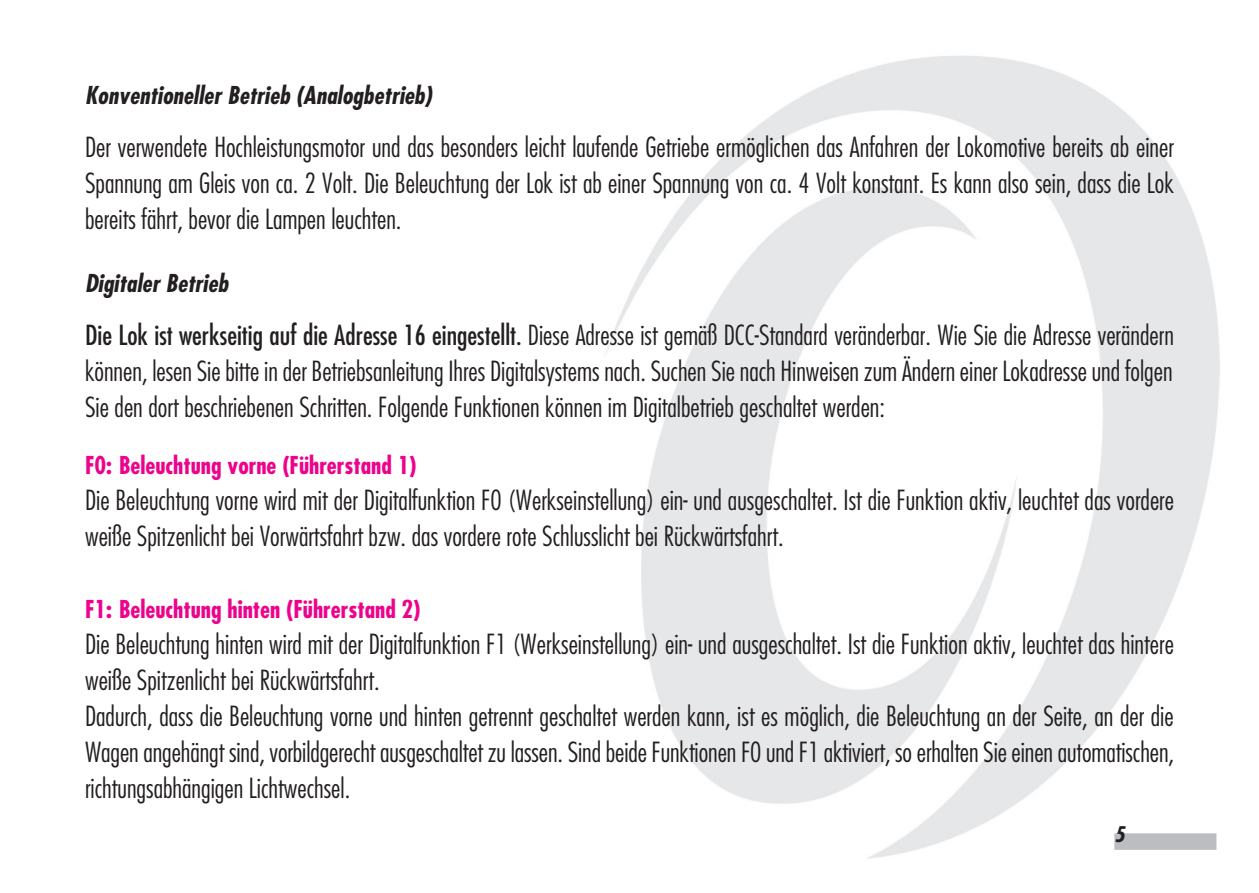
<style>
.page{position:relative;width:1259px;height:893px;background:#fff}
.page>*{position:absolute;margin:0;border:0;box-sizing:border-box;transform-origin:0 0}
.t1{font:300 condensed 27px/36px "Futura";color:#231f20;text-align:justify}
.t2{font:700 condensed 24px "Futura";color:#ed028c}
.t3{font:italic 700 condensed 24px "Futura";letter-spacing:.005em;color:#231f20}
.t4{font:italic 700 condensed 21px "Futura";color:#231f20}
.s1{font-weight:400}
</style>
<div class="page">
<img style="left:605px;top:55px;width:615px;height:804px">
<div style="left:1114px;top:833px;width:102px;height:17px;background:#bcbdc0"></div>
<p class="t3" style="left:85px;top:80px;width:348px">Konventioneller Betrieb (Analogbetrieb)</p>
<p class="t1" style="left:85px;top:129px;width:1090px">Der verwendete Hochleistungsmotor und das besonders leicht laufende Getriebe ermöglichen das Anfahren der Lokomotive bereits ab einer Spannung am Gleis von ca. 2 Volt. Die Beleuchtung der Lok ist ab einer Spannung von ca. 4 Volt konstant. Es kann also sein, dass die Lok bereits fährt, bevor die Lampen leuchten.</p>
<p class="t3" style="left:85px;top:268px;width:145px">Digitaler Betrieb</p>
<p class="t1" style="left:85px;top:317px;width:1090px"><span class="s1">Die Lok ist werkseitig auf die Adresse 16 eingestellt.</span> Diese Adresse ist gemäß DCC-Standard veränderbar. Wie Sie die Adresse verändern können, lesen Sie bitte in der Betriebsanleitung Ihres Digitalsystems nach. Suchen Sie nach Hinweisen zum Ändern einer Lokadresse und folgen Sie den dort beschriebenen Schritten. Folgende Funktionen können im Digitalbetrieb geschaltet werden:</p>
<p class="t2" style="left:85px;top:450px;width:333px">F0: Beleuchtung vorne (Führerstand 1)</p>
<p class="t1" style="left:85px;top:482px;width:1090px">Die Beleuchtung vorne wird mit der Digitalfunktion F0 (Werkseinstellung) ein- und ausgeschaltet. Ist die Funktion aktiv, leuchtet das vordere weiße Spitzenlicht bei Vorwärtsfahrt bzw. das vordere rote Schlusslicht bei Rückwärtsfahrt.</p>
<p class="t2" style="left:85px;top:594px;width:337px">F1: Beleuchtung hinten (Führerstand 2)</p>
<p class="t1" style="left:85px;top:626px;width:1090px;text-align:left">Die Beleuchtung hinten wird mit der Digitalfunktion F1 (Werkseinstellung) ein- und ausgeschaltet. Ist die Funktion aktiv, leuchtet das hintere weiße Spitzenlicht bei Rückwärtsfahrt.<br>Dadurch, dass die Beleuchtung vorne und hinten getrennt geschaltet werden kann, ist es möglich, die Beleuchtung an der Seite, an der die Wagen angehängt sind, vorbildgerecht ausgeschaltet zu lassen. Sind beide Funktionen F0 und F1 aktiviert, so erhalten Sie einen automatischen, richtungsabhängigen Lichtwechsel.</p>
<p class="t4" style="left:1114px;top:821px;width:12px">5</p>
</div>
